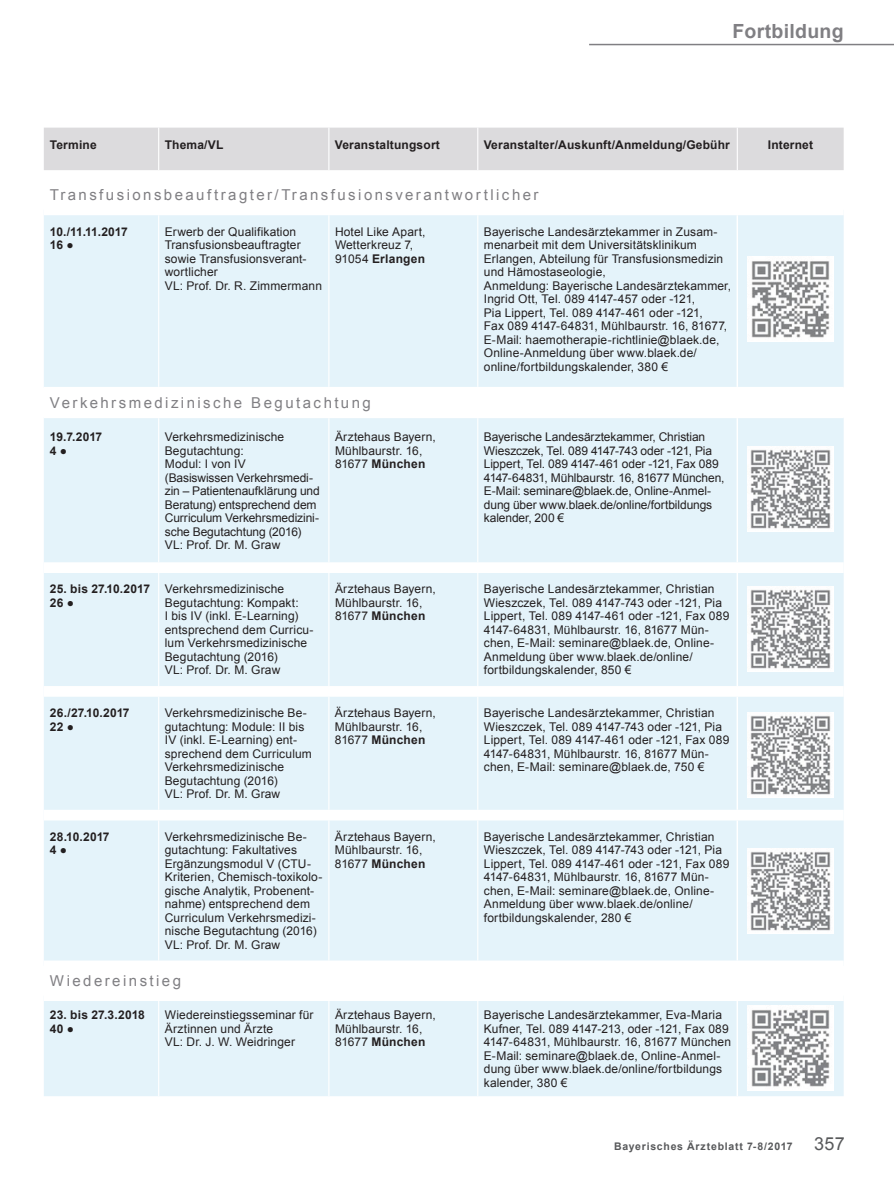
<style>
.page{position:relative;width:894px;height:1190px;background:#fff}
.page>*{position:absolute;margin:0;border:0;box-sizing:border-box;transform-origin:0 0}
.t1{font:700 19.5px "Arial";letter-spacing:.015em;color:#807f83}
.t2{font:15px "Arial";letter-spacing:.165em;color:#807f83}
.t3{font:12px/13.5px "Arial";letter-spacing:.01em;color:#231f20}
.t4{font:12px/13.5px "Arial";letter-spacing:-.01em;color:#231f20}
.t5{font:700 12px/13.5px "Arial";letter-spacing:.015em;color:#231f20}
.t6{font:700 12px/13.5px "Arial";letter-spacing:-.02em;color:#231f20}
.t7{font:700 10.5px "Arial";letter-spacing:.075em;color:#58595b}
.s1{font-weight:700}
.s2{font-weight:400;font-size:12.15px}
.s3{font-weight:400;font-size:18px}
</style>
<div class="page">
<hr style="left:589px;top:44px;width:304px;height:1px;background:#807f83">
<div style="left:44px;top:128px;width:799px;height:42px;background:#dcdbdd"></div>
<hr style="left:158px;top:128px;width:1px;height:42px;background:#fff">
<hr style="left:328px;top:128px;width:1px;height:42px;background:#fff">
<hr style="left:477px;top:128px;width:1px;height:42px;background:#fff">
<hr style="left:736px;top:128px;width:1px;height:42px;background:#fff">
<div style="left:44px;top:215px;width:799px;height:881px;background:#e4f3fa"></div>
<hr style="left:158px;top:215px;width:1px;height:172px;background:#fff">
<hr style="left:328px;top:215px;width:1px;height:172px;background:#fff">
<hr style="left:477px;top:215px;width:1px;height:172px;background:#fff">
<hr style="left:158px;top:418px;width:1px;height:144px;background:#fff">
<hr style="left:328px;top:418px;width:1px;height:144px;background:#fff">
<hr style="left:477px;top:418px;width:1px;height:144px;background:#fff">
<hr style="left:158px;top:573px;width:1px;height:113px;background:#fff">
<hr style="left:328px;top:573px;width:1px;height:113px;background:#fff">
<hr style="left:477px;top:573px;width:1px;height:113px;background:#fff">
<hr style="left:158px;top:697px;width:1px;height:113px;background:#fff">
<hr style="left:328px;top:697px;width:1px;height:113px;background:#fff">
<hr style="left:477px;top:697px;width:1px;height:113px;background:#fff">
<hr style="left:158px;top:820px;width:1px;height:141px;background:#fff">
<hr style="left:328px;top:820px;width:1px;height:141px;background:#fff">
<hr style="left:477px;top:820px;width:1px;height:141px;background:#fff">
<hr style="left:158px;top:1001px;width:1px;height:95px;background:#fff">
<hr style="left:328px;top:1001px;width:1px;height:95px;background:#fff">
<hr style="left:477px;top:1001px;width:1px;height:95px;background:#fff">
<hr style="left:44px;top:387px;width:799px;height:1px;background:#fff">
<hr style="left:736px;top:388px;width:2px;height:29px;background:#fff">
<hr style="left:44px;top:417px;width:799px;height:1px;background:#fff">
<hr style="left:736px;top:215px;width:2px;height:172px;background:#fff">
<hr style="left:736px;top:418px;width:2px;height:144px;background:#fff">
<hr style="left:736px;top:573px;width:2px;height:113px;background:#fff">
<hr style="left:736px;top:697px;width:2px;height:113px;background:#fff">
<hr style="left:736px;top:820px;width:2px;height:141px;background:#fff">
<hr style="left:736px;top:1001px;width:2px;height:95px;background:#fff">
<div style="left:44px;top:562px;width:799px;height:11px;background:#fff"></div>
<div style="left:44px;top:686px;width:799px;height:11px;background:#fff"></div>
<div style="left:44px;top:810px;width:799px;height:10px;background:#fff"></div>
<div style="left:44px;top:961px;width:799px;height:10px;background:#fff"></div>
<div style="left:44px;top:990px;width:799px;height:11px;background:#fff"></div>
<img style="left:748px;top:256px;width:85px;height:85px">
<img style="left:748px;top:447px;width:85px;height:85px">
<img style="left:748px;top:586px;width:85px;height:85px">
<img style="left:748px;top:712px;width:85px;height:85px">
<img style="left:748px;top:849px;width:85px;height:85px">
<img style="left:748px;top:1006px;width:85px;height:85px">
<h1 class="t1" style="left:732px;top:20px;width:113px">Fortbildung</h1>
<p class="t5" style="left:50px;top:138px;width:48px">Termine</p>
<p class="t5" style="left:165px;top:138px;width:60px">Thema/VL</p>
<p class="t5" style="left:335px;top:138px;width:106px">Veranstaltungsort</p>
<p class="t5" style="left:484px;top:138px;width:248px">Veranstalter/Auskunft/Anmeldung/Gebühr</p>
<p class="t5" style="left:767px;top:138px;width:47px">Internet</p>
<p class="t2" style="left:50px;top:186px;width:490px">Transfusionsbeauftragter/Transfusionsverantwortlicher</p>
<p class="t6" style="left:50px;top:225px;width:79px">10./11.11.2017<br>16 ●</p>
<p class="t3" style="left:165px;top:225px;width:159px">Erwerb der Qualifikation<br>Transfusionsbeauftragter sowie Transfusionsverant&shy;wortlicher<br>VL: Prof. Dr. R. Zimmermann</p>
<p class="t3" style="left:335px;top:225px;width:92px">Hotel Like Apart,<br>Wetterkreuz 7,<br>91054 <span class="s1">Erlangen</span></p>
<p class="t3" style="left:484px;top:225px;width:249px">Bayerische Landesärztekammer in Zusam&shy;menarbeit mit dem Universitätsklinikum Erlangen, Abteilung für Transfusionsmedizin und Hämostaseologie,<br>Anmeldung: Bayerische Landesärztekammer, Ingrid Ott, Tel. 089 4147-457 oder -121,<br>Pia Lippert, Tel. 089 4147-461 oder -121,<br>Fax 089 4147-64831, Mühlbaurstr. 16, 81677, E-Mail: haemotherapie-richtlinie@blaek.de, Online-Anmeldung über www.blaek.de/ online/fortbildungskalender, 380 €</p>
<p class="t2" style="left:50px;top:394px;width:322px">Verkehrsmedizinische Begutachtung</p>
<p class="t5" style="left:50px;top:430px;width:54px">19.7.2017<br>4 <span class="s2">●</span></p>
<p class="t4" style="left:165px;top:430px;width:156px">Verkehrsmedizinische<br>Begutachtung:<br>Modul: I von IV<br>(Basiswissen Verkehrsmedi&shy;zin – Patientenaufklärung und<br>Beratung) entsprechend dem<br>Curriculum Verkehrsmedizini&shy;sche Begutachtung (2016)<br>VL: Prof. Dr. M. Graw</p>
<p class="t3" style="left:335px;top:430px;width:102px">Ärztehaus Bayern,<br>Mühlbaurstr. 16,<br>81677 <span class="s1">München</span></p>
<p class="t4" style="left:484px;top:430px;width:242px">Bayerische Landesärztekammer, Christian Wieszczek, Tel. 089 4147-743 oder -121, Pia Lippert, Tel. 089 4147-461 oder -121, Fax 089<br>4147-64831, Mühlbaurstr. 16, 81677 München, E-Mail: seminare@blaek.de, Online-Anmel&shy;dung über www.blaek.de/online/fortbildungs kalender, 200 €</p>
<p class="t5" style="left:50px;top:582px;width:102px">25. bis 27.10.2017<br>26 <span class="s2">●</span></p>
<p class="t3" style="left:165px;top:582px;width:150px">Verkehrsmedizinische<br>Begutachtung: Kompakt:<br>I bis IV (inkl. E-Learning) entsprechend dem Curricu&shy;lum Verkehrsmedizinische<br>Begutachtung (2016)<br>VL: Prof. Dr. M. Graw</p>
<p class="t3" style="left:335px;top:582px;width:102px">Ärztehaus Bayern,<br>Mühlbaurstr. 16,<br>81677 <span class="s1">München</span></p>
<p class="t3" style="left:484px;top:582px;width:247px">Bayerische Landesärztekammer, Christian Wieszczek, Tel. 089 4147-743 oder -121, Pia Lippert, Tel. 089 4147-461 oder -121, Fax 089<br>4147-64831, Mühlbaurstr. 16, 81677 Mün&shy;chen, E-Mail: seminare@blaek.de, Online-Anmeldung über www.blaek.de/online/ fortbildungskalender, 850 €</p>
<p class="t5" style="left:50px;top:706px;width:81px">26./27.10.2017<br>22 ●</p>
<p class="t3" style="left:165px;top:706px;width:148px">Verkehrsmedizinische Be&shy;gutachtung: Module: II bis<br>IV (inkl. E-Learning) ent&shy;sprechend dem Curriculum<br>Verkehrsmedizinische<br>Begutachtung (2016)<br>VL: Prof. Dr. M. Graw</p>
<p class="t3" style="left:335px;top:706px;width:102px">Ärztehaus Bayern,<br>Mühlbaurstr. 16,<br>81677 <span class="s1">München</span></p>
<p class="t3" style="left:484px;top:706px;width:247px">Bayerische Landesärztekammer, Christian Wieszczek, Tel. 089 4147-743 oder -121, Pia Lippert, Tel. 089 4147-461 oder -121, Fax 089<br>4147-64831, Mühlbaurstr. 16, 81677 Mün&shy;chen, E-Mail: seminare@blaek.de, 750 €</p>
<p class="t5" style="left:50px;top:830px;width:61px">28.10.2017<br>4 ●</p>
<p class="t3" style="left:165px;top:830px;width:159px">Verkehrsmedizinische Be&shy;gutachtung: Fakultatives<br>Ergänzungsmodul V (CTU-<br>Kriterien, Chemisch-toxikolo&shy;gische Analytik, Probenent&shy;nahme) entsprechend dem<br>Curriculum Verkehrsmedizi&shy;nische Begutachtung (2016)<br>VL: Prof. Dr. M. Graw</p>
<p class="t3" style="left:335px;top:830px;width:102px">Ärztehaus Bayern,<br>Mühlbaurstr. 16,<br>81677 <span class="s1">München</span></p>
<p class="t3" style="left:484px;top:830px;width:247px">Bayerische Landesärztekammer, Christian Wieszczek, Tel. 089 4147-743 oder -121, Pia Lippert, Tel. 089 4147-461 oder -121, Fax 089<br>4147-64831, Mühlbaurstr. 16, 81677 Mün&shy;chen, E-Mail: seminare@blaek.de, Online-Anmeldung über www.blaek.de/online/ fortbildungskalender, 280 €</p>
<p class="t2" style="left:50px;top:973px;width:133px">Wiedereinstieg</p>
<p class="t5" style="left:50px;top:1008px;width:96px">23. bis 27.3.2018<br>40 ●</p>
<p class="t3" style="left:165px;top:1008px;width:150px">Wiedereinstiegsseminar für<br>Ärztinnen und Ärzte<br>VL: Dr. J. W. Weidringer</p>
<p class="t3" style="left:335px;top:1008px;width:102px">Ärztehaus Bayern,<br>Mühlbaurstr. 16,<br>81677 <span class="s1">München</span></p>
<p class="t3" style="left:484px;top:1008px;width:249px">Bayerische Landesärztekammer, Eva-Maria Kufner, Tel. 089 4147-213, oder -121, Fax 089<br>4147-64831, Mühlbaurstr. 16, 81677 München E-Mail: seminare@blaek.de, Online-Anmel&shy;dung über www.blaek.de/online/fortbildungs kalender, 380 €</p>
<p class="t7" style="left:614px;top:1140px;width:232px">Bayerisches Ärzteblatt 7-8/2017 <span class="s3">357</span></p>
</div>
